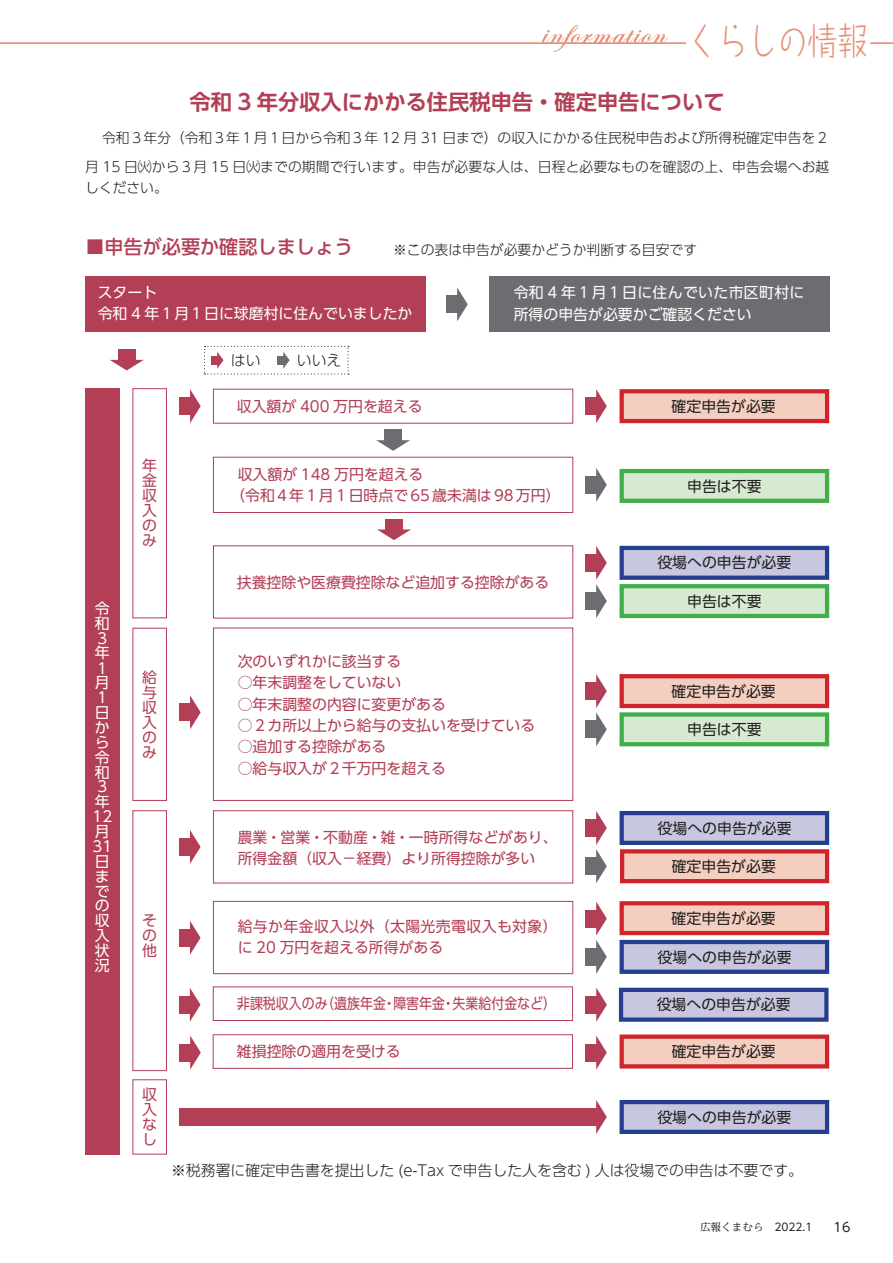
<style>
.page{position:relative;width:893px;height:1263px;background:#fff}
.page>*{position:absolute;margin:0;border:0;box-sizing:border-box;transform-origin:0 0}
.t1{font:300 37.2px "Taka Hand Std";color:#e59279;scale:.8 1}
.t2{font:34.05px "Edwardian Script ITC";letter-spacing:.05em;color:#e59279}
.t3{font:700 21.3px "UD Shin Go Pro De";color:#b23f55}
.t4{font:500 19.2px "UD Shin Go Pro";color:#b23f55}
.t5{font:14.85px/14.9px "UD Shin Go Pro";color:#b23f55;text-align:justify}
.t6{font:14.85px "UD Shin Go Pro";color:#231f20}
.t7{font:14.85px/14.9px "UD Shin Go Pro";color:#fff;text-align:justify}
.t8{font:300 14.85px "UD Shin Go Pro";color:#231f20}
.t9{font:14.85px/21.3px "UD Shin Go Pro";letter-spacing:.025em;color:#b23f55}
.t10{font:14.85px/21.3px "UD Shin Go Pro";letter-spacing:.025em;color:#fff}
.t11{font:14.85px "UD Shin Go Pro";color:#b23f55;scale:.87 1}
.t12{font:300 13.8px/28.2px "UD Shin Go Pro";color:#231f20;text-align:right}
.t13{font:12.75px "UD Shin Go Pro";color:#231f20}
.t14{font:10.65px "UD Shin Go Pro";color:#231f20}
.t15{font:10.65px "UD Reimin Pro";color:#231f20}
.s1{font-family:"Adobe Myungjo Std"}
</style>
<div class="page">
<div style="left:213px;top:901px;width:360px;height:73px;border:1px solid #b23f55"></div>
<div style="left:179px;top:929px;width:14px;height:17px;background:#b23f55"></div>
<svg style="left:190px;top:921px;width:11px;height:34px"></svg>
<div style="left:585px;top:910px;width:14px;height:17px;background:#b23f55"></div>
<div style="left:585px;top:948px;width:14px;height:17px;background:#6c6d70"></div>
<svg style="left:596px;top:902px;width:11px;height:72px"></svg>
<div style="left:620px;top:901px;width:209px;height:34px;background:#f4cfc0;border:4px solid #d1232a"></div>
<div style="left:620px;top:940px;width:209px;height:34px;background:#c7c7e0;border:4px solid #253f8e"></div>
<div style="left:180px;top:1044px;width:13px;height:17px;background:#b23f55"></div>
<svg style="left:190px;top:1036px;width:11px;height:33px"></svg>
<div style="left:213px;top:987px;width:360px;height:34px;border:1px solid #b23f55"></div>
<div style="left:586px;top:996px;width:13px;height:17px;background:#b23f55"></div>
<svg style="left:596px;top:988px;width:11px;height:34px"></svg>
<div style="left:619px;top:988px;width:209px;height:34px;background:#c7c7e0;border:4px solid #253f8e"></div>
<hr style="left:0;top:43px;width:686px;height:1px;background:#e59279">
<svg style="left:870px;top:43px;width:23px;height:1px"></svg>
<div style="left:85px;top:277px;width:340px;height:55px;background:#b23f55"></div>
<div style="left:489px;top:277px;width:340px;height:55px;background:#6c6d70"></div>
<div style="left:118px;top:349px;width:17px;height:13px;background:#b23f55"></div>
<svg style="left:110px;top:360px;width:34px;height:10px"></svg>
<div style="left:446px;top:296px;width:14px;height:17px;background:#6c6d70"></div>
<svg style="left:457px;top:287px;width:11px;height:34px"></svg>
<div style="left:85px;top:388px;width:34px;height:767px;background:#b23f55"></div>
<div style="left:133px;top:388px;width:34px;height:230px;border:1px solid #b23f55"></div>
<div style="left:133px;top:628px;width:34px;height:173px;border:1px solid #b23f55"></div>
<div style="left:133px;top:810px;width:34px;height:261px;border:1px solid #b23f55"></div>
<div style="left:133px;top:1079px;width:34px;height:75px;border:1px solid #b23f55"></div>
<div style="left:179px;top:398px;width:14px;height:17px;background:#b23f55"></div>
<svg style="left:190px;top:389px;width:11px;height:34px"></svg>
<div style="left:385px;top:430px;width:17px;height:13px;background:#6c6d70"></div>
<svg style="left:376px;top:440px;width:34px;height:11px"></svg>
<div style="left:213px;top:457px;width:360px;height:56px;border:1px solid #b23f55"></div>
<div style="left:385px;top:519px;width:17px;height:13px;background:#b23f55"></div>
<svg style="left:377px;top:529px;width:34px;height:11px"></svg>
<div style="left:585px;top:398px;width:14px;height:17px;background:#b23f55"></div>
<svg style="left:596px;top:389px;width:11px;height:34px"></svg>
<div style="left:585px;top:476px;width:14px;height:17px;background:#6c6d70"></div>
<svg style="left:596px;top:468px;width:11px;height:34px"></svg>
<div style="left:620px;top:389px;width:209px;height:34px;background:#f4cfc0;border:4px solid #d1232a"></div>
<div style="left:620px;top:469px;width:209px;height:34px;background:#d8e9d2;border:4px solid #40ae49"></div>
<div style="left:585px;top:554px;width:14px;height:17px;background:#b23f55"></div>
<div style="left:620px;top:546px;width:209px;height:34px;background:#c7c7e0;border:4px solid #253f8e"></div>
<div style="left:585px;top:593px;width:14px;height:17px;background:#6c6d70"></div>
<svg style="left:596px;top:546px;width:11px;height:72px"></svg>
<div style="left:620px;top:584px;width:209px;height:34px;background:#d8e9d2;border:4px solid #40ae49"></div>
<div style="left:213px;top:628px;width:360px;height:173px;border:1px solid #b23f55"></div>
<div style="left:179px;top:704px;width:14px;height:17px;background:#b23f55"></div>
<svg style="left:190px;top:695px;width:11px;height:34px"></svg>
<div style="left:585px;top:683px;width:14px;height:17px;background:#b23f55"></div>
<div style="left:585px;top:721px;width:14px;height:17px;background:#6c6d70"></div>
<svg style="left:596px;top:674px;width:11px;height:72px"></svg>
<div style="left:620px;top:712px;width:209px;height:34px;background:#d8e9d2;border:4px solid #40ae49"></div>
<div style="left:620px;top:674px;width:209px;height:34px;background:#f4cfc0;border:4px solid #d1232a"></div>
<div style="left:213px;top:810px;width:360px;height:73px;border:1px solid #b23f55"></div>
<div style="left:179px;top:838px;width:14px;height:17px;background:#b23f55"></div>
<svg style="left:190px;top:830px;width:11px;height:34px"></svg>
<div style="left:585px;top:819px;width:14px;height:17px;background:#b23f55"></div>
<div style="left:620px;top:811px;width:209px;height:34px;background:#c7c7e0;border:4px solid #253f8e"></div>
<div style="left:585px;top:858px;width:14px;height:17px;background:#6c6d70"></div>
<svg style="left:596px;top:811px;width:11px;height:72px"></svg>
<div style="left:620px;top:849px;width:209px;height:34px;background:#f4cfc0;border:4px solid #d1232a"></div>
<div style="left:179px;top:1108px;width:421px;height:17px;background:#b23f55"></div>
<svg style="left:596px;top:1100px;width:11px;height:34px"></svg>
<div style="left:620px;top:1100px;width:209px;height:34px;background:#c7c7e0;border:4px solid #253f8e"></div>
<svg style="left:204px;top:346px;width:145px;height:29px"></svg>
<div style="left:179px;top:996px;width:14px;height:17px;background:#b23f55"></div>
<svg style="left:190px;top:988px;width:10px;height:34px"></svg>
<div style="left:213px;top:1034px;width:360px;height:34px;border:1px solid #b23f55"></div>
<div style="left:585px;top:1044px;width:14px;height:17px;background:#b23f55"></div>
<svg style="left:596px;top:1036px;width:11px;height:33px"></svg>
<div style="left:620px;top:1034px;width:209px;height:34px;background:#f4cfc0;border:4px solid #d1232a"></div>
<p class="t2" style="left:541px;top:14px;width:125px">information</p>
<p class="t1" style="left:689px;top:15px;width:225px">くらしの情報</p>
<p class="t3" style="left:190px;top:85px;width:536px">令和 3 年分収入にかかる住民税申告・確定申告について</p>
<p class="t12" style="left:85px;top:124px;width:746px">令和３年分（令和３年１月１日から令和３年 12 月 31 日まで）の収入にかかる住民税申告および所得税確定申告を２月 15 日㈫から３月 15 日㈫までの期間で行います。申告が必要な人は、日程と必要なものを確認の上、申告会場へお越</p>
<p class="t12" style="left:85px;top:173px;width:84px">しください。</p>
<p class="t4" style="left:85px;top:231px;width:269px"><span class="s1">■</span>申告が必要か確認しましょう</p>
<p class="t7" style="left:98px;top:284px;width:61px">スタート</p>
<p class="t7" style="left:98px;top:306px;width:316px">令和 4 年１月１日に球磨村に住んでいましたか</p>
<p class="t12" style="left:393px;top:235px;width:306px">※この表は申告が必要かどうか判断する目安です</p>
<p class="t10" style="left:514px;top:282px;width:292px">令和 4 年１月１日に住んでいた市区町村に所得の申告が必要かご確認ください</p>
<p class="t7" style="left:95px;top:600px;width:16px">令和</p>
<p class="t7" style="left:97px;top:630px;width:11px">3</p>
<p class="t7" style="left:95px;top:645px;width:16px">年</p>
<p class="t7" style="left:95px;top:660px;width:10px">１</p>
<p class="t7" style="left:95px;top:675px;width:14px">月</p>
<p class="t7" style="left:95px;top:690px;width:10px">１</p>
<p class="t7" style="left:95px;top:704px;width:16px">日から令和</p>
<p class="t7" style="left:93px;top:779px;width:21px;text-align:center">3年<br>12月</p>
<p class="t7" style="left:95px;top:853px;width:16px">日までの収入状況</p>
<p class="t7" style="left:93px;top:838px;width:21px">31</p>
<p class="t5" style="left:142px;top:458px;width:16px">年金収入のみ</p>
<p class="t8" style="left:231px;top:348px;width:31px">はい</p>
<p class="t8" style="left:297px;top:348px;width:46px">いいえ</p>
<p class="t5" style="left:237px;top:398px;width:187px">収入額が 400 万円を超える</p>
<p class="t5" style="left:238px;top:466px;width:187px">収入額が 148 万円を超える</p>
<p class="t5" style="left:230px;top:488px;width:332px">（令和4 年１月１日時点で65 歳未満は98 万円(</p>
<p class="t5" style="left:237px;top:574px;width:314px">扶養控除や医療費控除など追加する控除がある</p>
<p class="t6" style="left:672px;top:394px;width:106px">確定申告が必要</p>
<p class="t6" style="left:687px;top:474px;width:76px">申告は不要</p>
<p class="t6" style="left:657px;top:551px;width:135px">役場への申告が必要</p>
<p class="t6" style="left:687px;top:589px;width:76px">申告は不要</p>
<p class="t5" style="left:142px;top:670px;width:16px">給与収入のみ</p>
<p class="t5" style="left:238px;top:654px;width:165px">次のいずれかに該当する</p>
<p class="t5" style="left:238px;top:675px;width:165px">○年末調整をしていない</p>
<p class="t5" style="left:238px;top:696px;width:210px">○年末調整の内容に変更がある</p>
<p class="t5" style="left:238px;top:717px;width:299px">○２カ所以上から給与の支払いを受けている</p>
<p class="t5" style="left:238px;top:739px;width:150px">○追加する控除がある</p>
<p class="t5" style="left:238px;top:760px;width:210px">○給与収入が２千万円を超える</p>
<p class="t6" style="left:672px;top:679px;width:106px">確定申告が必要</p>
<p class="t6" style="left:687px;top:717px;width:76px">申告は不要</p>
<p class="t5" style="left:142px;top:913px;width:16px">その他</p>
<p class="t5" style="left:142px;top:1087px;width:16px">収入なし</p>
<p class="t5" style="left:238px;top:826px;width:322px;line-height:21.3px">農業・営業・不動産・雑・一時所得などがあり、所得金額（収入－経費）より所得控除が多い</p>
<p class="t9" style="left:238px;top:915px;width:322px">給与か年金収入以外（太陽光売電収入も対象(に 20 万円を超える所得がある</p>
<p class="t11" style="left:453px;top:992px;width:121px">失業給付金など）</p>
<p class="t11" style="left:321px;top:992px;width:76px">（遺族年金</p>
<p class="t11" style="left:393px;top:992px;width:61px">障害年金</p>
<p class="t11" style="left:237px;top:992px;width:106px">非課税収入のみ</p>
<p class="t11" style="left:383px;top:992px;width:16px">・</p>
<p class="t11" style="left:442px;top:992px;width:16px">・</p>
<p class="t5" style="left:237px;top:1044px;width:165px">雑損控除の適用を受ける</p>
<p class="t6" style="left:658px;top:816px;width:135px">役場への申告が必要</p>
<p class="t6" style="left:672px;top:854px;width:106px">確定申告が必要</p>
<p class="t6" style="left:672px;top:906px;width:106px">確定申告が必要</p>
<p class="t6" style="left:658px;top:945px;width:135px">役場への申告が必要</p>
<p class="t6" style="left:657px;top:993px;width:135px">役場への申告が必要</p>
<p class="t6" style="left:672px;top:1039px;width:106px">確定申告が必要</p>
<p class="t6" style="left:657px;top:1105px;width:135px">役場への申告が必要</p>
<p class="t8" style="left:171px;top:1158px;width:634px">※税務署に確定申告書を提出した e( -Tax で申告した人を含む ) 人は役場での申告は不要です。</p>
<p class="t15" style="left:700px;top:1218px;width:65px">広報くまむら</p>
<p class="t14" style="left:774px;top:1218px;width:39px">2022.1</p>
<p class="t13" style="left:834px;top:1216px;width:18px">16</p>
</div>
